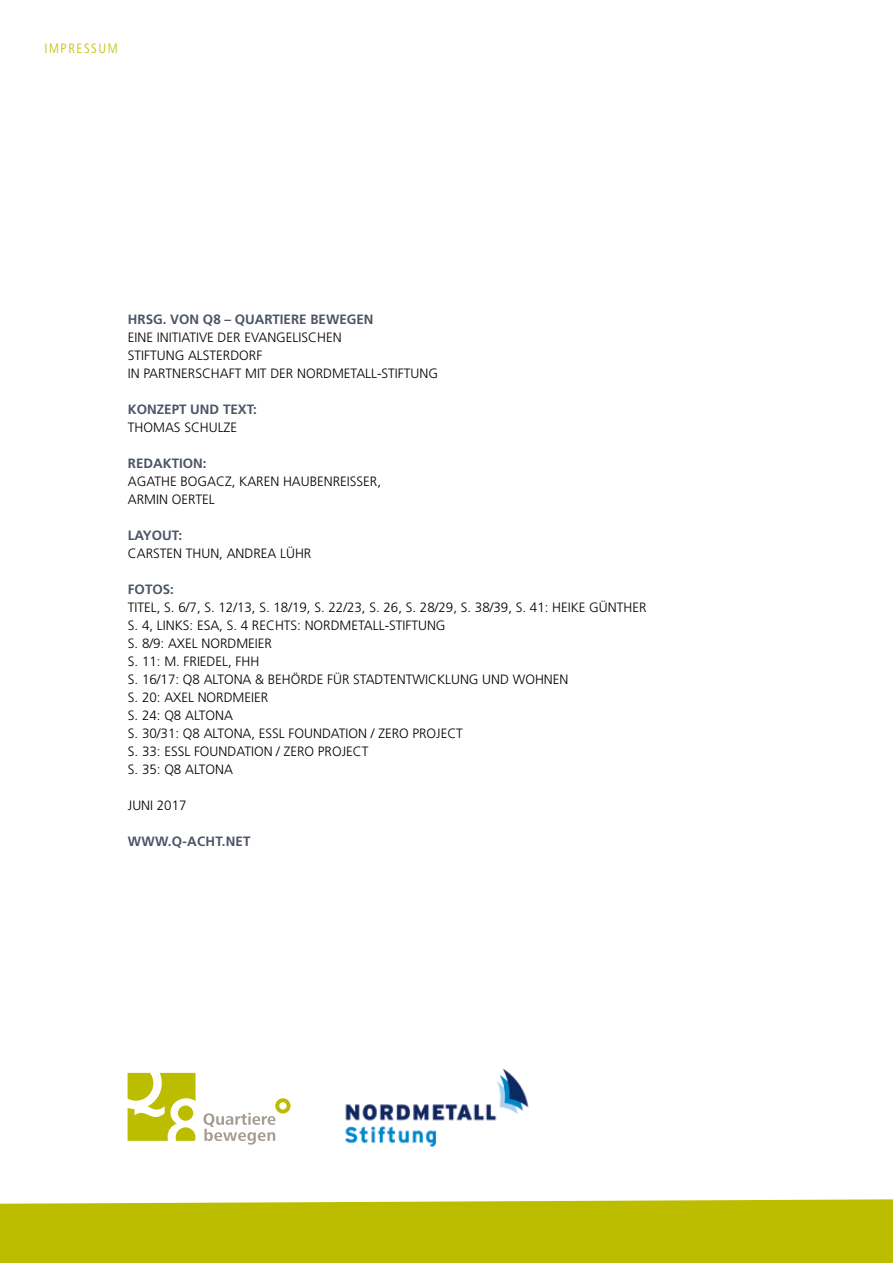
<style>
.page{position:relative;width:893px;height:1263px;background:#fff}
.page>*{position:absolute;margin:0;border:0;box-sizing:border-box;transform-origin:0 0}
.t1{font:300 13.5px/18px "Frutiger";color:#000}
.t2{font:700 13.5px "Frutiger";color:#4c5566}
.t3{font:700 13.5px "Frutiger";letter-spacing:.02em;color:#4c5566}
.t4{font:300 condensed 13.5px "Frutiger";letter-spacing:.11em;color:#bdbd00}
</style>
<div class="page">
<div style="left:0;top:1199px;width:893px;height:64px;background:#bdbd00"></div>
<img style="left:345px;top:1069px;width:184px;height:78px">
<svg style="left:203px;top:1098px;width:88px;height:47px"></svg>
<svg style="left:128px;top:1073px;width:68px;height:68px"></svg>
<p class="t4" style="left:45px;top:41px;width:75px">IMPRESSUM</p>
<p class="t2" style="left:128px;top:311px;width:247px">HRSG. VON Q8 – QUARTIERE BEWEGEN</p>
<p class="t1" style="left:128px;top:329px;width:312px">EINE INITIATIVE DER EVANGELISCHEN<br>STIFTUNG ALSTERDORF<br>IN PARTNERSCHAFT MIT DER NORDMETALL-STIFTUNG</p>
<p class="t2" style="left:128px;top:401px;width:131px">KONZEPT UND TEXT:</p>
<p class="t1" style="left:128px;top:419px;width:111px">THOMAS SCHULZE</p>
<p class="t2" style="left:128px;top:455px;width:80px">REDAKTION:</p>
<p class="t1" style="left:128px;top:473px;width:255px">AGATHE BOGACZ, KAREN HAUBENREISSER,<br>ARMIN OERTEL</p>
<p class="t2" style="left:128px;top:527px;width:56px">LAYOUT:</p>
<p class="t1" style="left:128px;top:545px;width:185px">CARSTEN THUN, ANDREA LÜHR</p>
<p class="t2" style="left:128px;top:581px;width:48px">FOTOS:</p>
<p class="t1" style="left:128px;top:599px;width:520px">TITEL, S. 6/7, S. 12/13, S. 18/19, S. 22/23, S. 26, S. 28/29, S. 38/39, S. 41: HEIKE GÜNTHER S. 4, LINKS: ESA, S. 4 RECHTS: NORDMETALL-STIFTUNG<br>S. 8/9: AXEL NORDMEIER<br>S. 11: M. FRIEDEL, FHH<br>S. 16/17: Q8 ALTONA &amp; BEHÖRDE FÜR STADTENTWICKLUNG UND WOHNEN<br>S. 20: AXEL NORDMEIER<br>S. 24: Q8 ALTONA<br>S. 30/31: Q8 ALTONA, ESSL FOUNDATION / ZERO PROJECT<br>S. 33: ESSL FOUNDATION / ZERO PROJECT<br>S. 35: Q8 ALTONA</p>
<p class="t1" style="left:128px;top:796px;width:60px">JUNI 2017</p>
<p class="t3" style="left:128px;top:833px;width:124px">WWW.Q-ACHT.NET</p>
</div>
